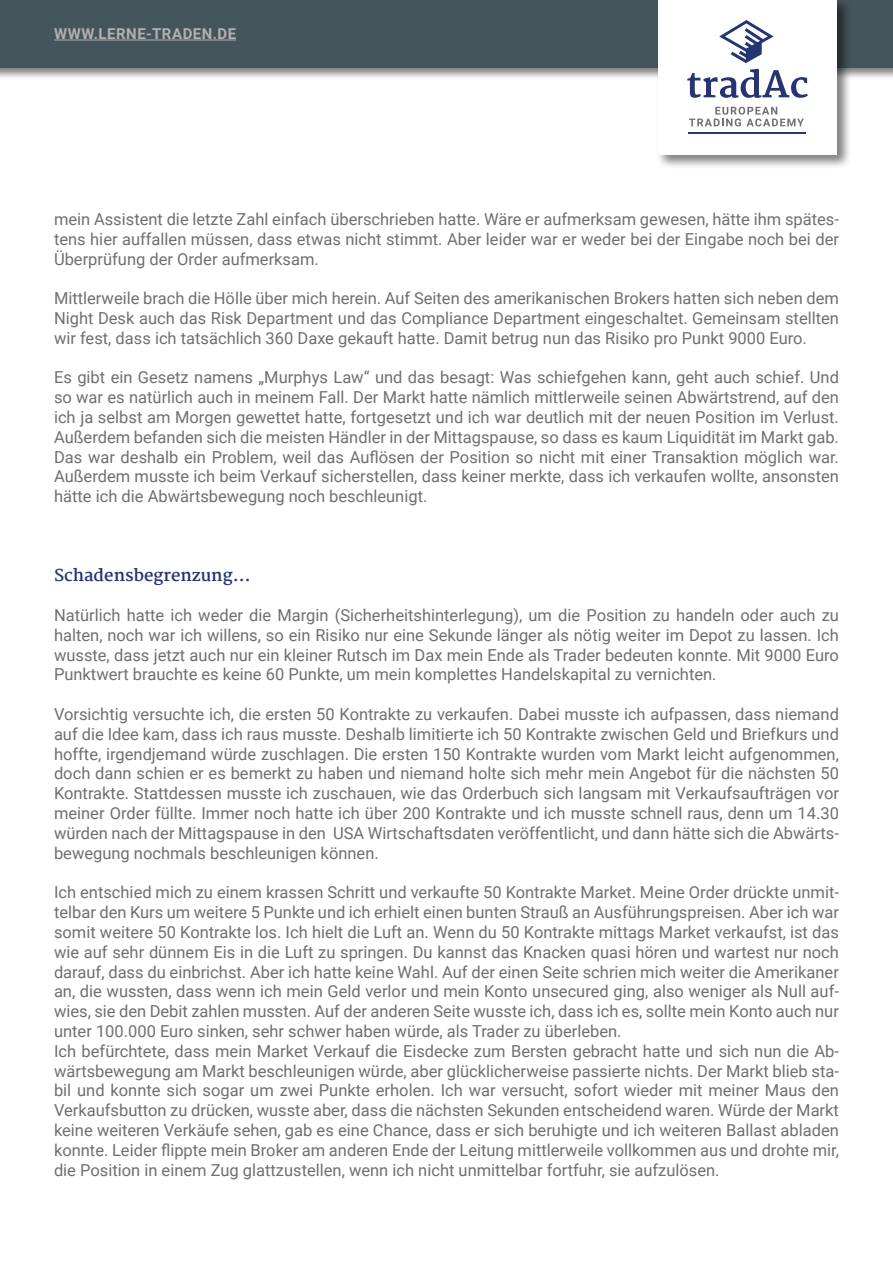
<style>
.page{position:relative;width:893px;height:1263px;background:#fff}
.page>*{position:absolute;margin:0;border:0;box-sizing:border-box;transform-origin:0 0}
.t1{font:16.5px/19.8px "Roboto";color:#706f6f;text-align:justify}
.t2{font:700 16.5px "Martel";color:#263473}
.t3{font:700 15px "Roboto";letter-spacing:.035em;color:#b0b0b0}
</style>
<div class="page">
<div style="left:0;top:0;width:893px;height:79px;background:#000;opacity:.5"></div>
<div style="left:0;top:0;width:893px;height:67px;background:#45555c"></div>
<div style="left:656px;top:0;width:195px;height:169px;background:#000;opacity:.5"></div>
<div style="left:658px;top:0;width:179px;height:155px;background:#fff"></div>
<svg style="left:687px;top:69px;width:121px;height:29px"></svg>
<svg style="left:689px;top:107px;width:115px;height:19px"></svg>
<hr style="left:688px;top:132px;width:118px;height:2px;background:#263473">
<svg style="left:719px;top:20px;width:55px;height:43px"></svg>
<hr style="left:54px;top:40px;width:182px;height:1px;background:#b0b0b0">
<p class="t3" style="left:54px;top:23px;width:183px">WWW.LERNE-TRADEN.DE</p>
<p class="t1" style="left:54px;top:209px;width:786px">mein Assistent die letzte Zahl einfach überschrieben hatte. Wäre er aufmerksam gewesen, hätte ihm spätes&shy;tens hier auffallen müssen, dass etwas nicht stimmt. Aber leider war er weder bei der Eingabe noch bei der Überprüfung der Order aufmerksam.</p>
<p class="t1" style="left:54px;top:288px;width:786px">Mittlerweile brach die Hölle über mich herein. Auf Seiten des amerikanischen Brokers hatten sich neben dem Night Desk auch das Risk Department und das Compliance Department eingeschaltet. Gemeinsam stellten wir fest, dass ich tatsächlich 360 Daxe gekauft hatte. Damit betrug nun das Risiko pro Punkt 9000 Euro.</p>
<p class="t1" style="left:54px;top:367px;width:786px">Es gibt ein Gesetz namens „Murphys Law“ und das besagt: Was schiefgehen kann, geht auch schief. Und so war es natürlich auch in meinem Fall. Der Markt hatte nämlich mittlerweile seinen Abwärtstrend, auf den ich ja selbst am Morgen gewettet hatte, fortgesetzt und ich war deutlich mit der neuen Position im Verlust.<br>Außerdem befanden sich die meisten Händler in der Mittagspause, so dass es kaum Liquidität im Markt gab.<br>Das war deshalb ein Problem, weil das Auflösen der Position so nicht mit einer Transaktion möglich war.<br>Außerdem musste ich beim Verkauf sicherstellen, dass keiner merkte, dass ich verkaufen wollte, ansonsten hätte ich die Abwärtsbewegung noch beschleunigt.</p>
<p class="t2" style="left:54px;top:566px;width:198px">Schadensbegrenzung…</p>
<p class="t1" style="left:54px;top:605px;width:786px">Natürlich hatte ich weder die Margin (Sicherheitshinterlegung), um die Position zu handeln oder auch zu halten, noch war ich willens, so ein Risiko nur eine Sekunde länger als nötig weiter im Depot zu lassen. Ich wusste, dass jetzt auch nur ein kleiner Rutsch im Dax mein Ende als Trader bedeuten konnte. Mit 9000 Euro Punktwert brauchte es keine 60 Punkte, um mein komplettes Handelskapital zu vernichten.</p>
<p class="t1" style="left:54px;top:704px;width:786px">Vorsichtig versuchte ich, die ersten 50 Kontrakte zu verkaufen. Dabei musste ich aufpassen, dass niemand auf die Idee kam, dass ich raus musste. Deshalb limitierte ich 50 Kontrakte zwischen Geld und Briefkurs und hoffte, irgendjemand würde zuschlagen. Die ersten 150 Kontrakte wurden vom Markt leicht aufgenommen, doch dann schien er es bemerkt zu haben und niemand holte sich mehr mein Angebot für die nächsten 50<br>Kontrakte. Stattdessen musste ich zuschauen, wie das Orderbuch sich langsam mit Verkaufsaufträgen vor meiner Order füllte. Immer noch hatte ich über 200 Kontrakte und ich musste schnell raus, denn um 14.30 würden nach der Mittagspause in den USA Wirtschaftsdaten veröffentlicht, und dann hätte sich die Abwärts&shy;bewegung nochmals beschleunigen können.</p>
<p class="t1" style="left:54px;top:882px;width:786px;text-align:left">Ich entschied mich zu einem krassen Schritt und verkaufte 50 Kontrakte Market. Meine Order drückte unmit&shy;telbar den Kurs um weitere 5 Punkte und ich erhielt einen bunten Strauß an Ausführungspreisen. Aber ich war somit weitere 50 Kontrakte los. Ich hielt die Luft an. Wenn du 50 Kontrakte mittags Market verkaufst, ist das wie auf sehr dünnem Eis in die Luft zu springen. Du kannst das Knacken quasi hören und wartest nur noch darauf, dass du einbrichst. Aber ich hatte keine Wahl. Auf der einen Seite schrien mich weiter die Amerikaner an, die wussten, dass wenn ich mein Geld verlor und mein Konto unsecured ging, also weniger als Null auf&shy;wies, sie den Debit zahlen mussten. Auf der anderen Seite wusste ich, dass ich es, sollte mein Konto auch nur unter 100.000 Euro sinken, sehr schwer haben würde, als Trader zu überleben.<br>Ich befürchtete, dass mein Market Verkauf die Eisdecke zum Bersten gebracht hatte und sich nun die Ab&shy;wärtsbewegung am Markt beschleunigen würde, aber glücklicherweise passierte nichts. Der Markt blieb sta&shy;bil und konnte sich sogar um zwei Punkte erholen. Ich war versucht, sofort wieder mit meiner Maus den Verkaufsbutton zu drücken, wusste aber, dass die nächsten Sekunden entscheidend waren. Würde der Markt keine weiteren Verkäufe sehen, gab es eine Chance, dass er sich beruhigte und ich weiteren Ballast abladen konnte. Leider flippte mein Broker am anderen Ende der Leitung mittlerweile vollkommen aus und drohte mir, die Position in einem Zug glattzustellen, wenn ich nicht unmittelbar fortfuhr, sie aufzulösen.</p>
</div>
